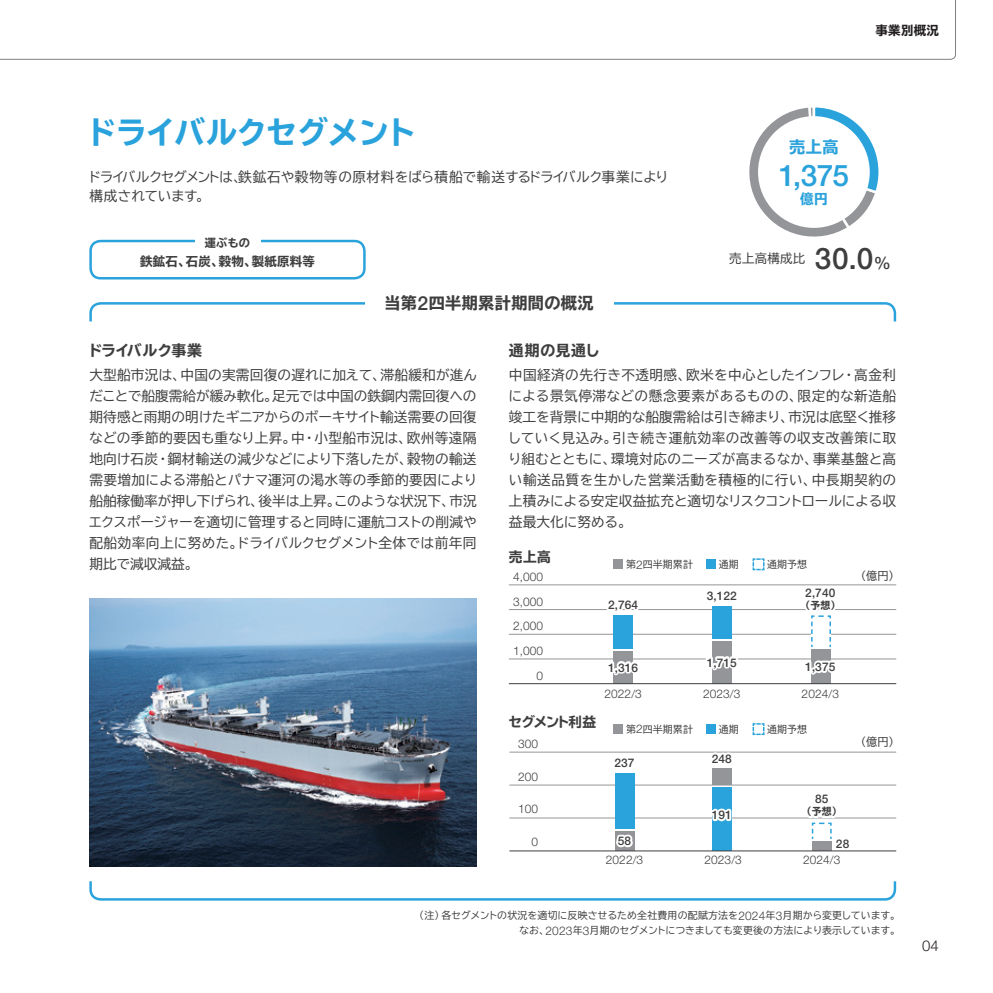
<style>
.page{position:relative;width:993px;height:993px;background:#fff}
.page>*{position:absolute;margin:0;border:0;box-sizing:border-box;transform-origin:0 0}
.t1{font:700 expanded 30.97px "TBUD Go Std";letter-spacing:-.035em;color:#2aa2db}
.t2{font:500 29.75px "Helvetica Neue LT Std";color:#3e3e3f}
.t3{font:500 29.75px "Helvetica Neue LT Std";color:#2aa2db}
.t4{font:700 expanded 16.1px "TBUD Go Std";letter-spacing:.025em;color:#3e3e3f}
.t5{font:700 expanded 16.1px "TBUD Go Std";color:#2aa2db}
.t6{font:700 expanded 14.88px "TBUD Go Std";letter-spacing:-.065em;color:#3e3e3f}
.t7{font:700 expanded 14.88px "TBUD Go Std";color:#3e3e3f}
.t8{font:300 14.88px "Helvetica Neue LT Std";color:#231f20}
.t9{font:13.65px/21px "TBUD Go Std";color:#3e3e3f;text-align:justify}
.t10{font:700 expanded 13.65px "TBUD Go Std";letter-spacing:-.105em;color:#3e3e3f}
.t11{font:700 expanded 13.65px "TBUD Go Std";letter-spacing:-.08em;color:#3e3e3f}
.t12{font:700 expanded 13.65px "TBUD Go Std";color:#2aa2db}
.t13{font:700 expanded 12.42px "TBUD Go Std";letter-spacing:.02em;color:#3e3e3f}
.t14{font:12.42px "TBUD Go Std";letter-spacing:.025em;color:#3e3e3f}
.t15{font:700 expanded 12.42px "TBUD Go Std";letter-spacing:.025em;color:#231f20}
.t16{font:300 11.9px/24.8px "Helvetica Neue LT Std";letter-spacing:.01em;color:#3e3e3f;text-align:right}
.t17{font:500 11.9px "Helvetica Neue LT Std";letter-spacing:.01em;color:#3e3e3f}
.t18{font:11.2px "TBUD Go Std";color:#3e3e3f}
.t19{font:700 expanded 11.2px "TBUD Go Std";color:#3e3e3f}
.t20{font:9.97px/14.9px "TBUD Go Std";letter-spacing:.01em;color:#3e3e3f;text-align:right}
.t21{font:700 expanded 9.97px "TBUD Go Std";color:#3e3e3f}
.s1{font-size:28.53px}
.s2{font-size:17.15px}
.s3{font-family:"Helvetica Neue LT Std";font-weight:500;font-stretch:normal;font-size:19.43px}
.s4{font-size:11.38px}
.s5{font-family:"Helvetica Neue LT Std";font-weight:300;font-size:11.9px}
</style>
<div class="page">
<svg style="left:749px;top:107px;width:130px;height:130px"></svg>
<hr style="left:509px;top:784px;width:386px;height:1px;background:#939598">
<hr style="left:509px;top:817px;width:386px;height:1px;background:#939598">
<div style="left:711px;top:787px;width:20px;height:63px;background:#2aa2db"></div>
<div style="left:711px;top:768px;width:20px;height:16px;background:#939598"></div>
<div style="left:614px;top:772px;width:20px;height:56px;background:#2aa2db"></div>
<div style="left:614px;top:831px;width:20px;height:19px;background:#939598"></div>
<hr style="left:509px;top:658px;width:386px;height:1px;background:#939598">
<hr style="left:509px;top:633px;width:386px;height:1px;background:#939598">
<hr style="left:509px;top:609px;width:386px;height:1px;background:#939598">
<div style="left:711px;top:640px;width:20px;height:43px;background:#939598"></div>
<div style="left:711px;top:605px;width:20px;height:33px;background:#2aa2db"></div>
<div style="left:613px;top:614px;width:20px;height:34px;background:#2aa2db"></div>
<div style="left:613px;top:650px;width:20px;height:33px;background:#939598"></div>
<hr style="left:509px;top:751px;width:386px;height:1px;background:#939598">
<svg style="left:89px;top:302px;width:808px;height:20px"></svg>
<svg style="left:89px;top:881px;width:808px;height:20px"></svg>
<div style="left:757px;top:116px;width:112px;height:112px;background:#fff;border-radius:50%"></div>
<div style="left:89px;top:240px;width:276px;height:39px;border:2px solid #2aa2db;border-radius:10px"></div>
<div style="left:195px;top:237px;width:65px;height:11px;background:#fff"></div>
<img style="left:89px;top:598px;width:387px;height:267px">
<div style="left:365px;top:295px;width:248px;height:16px;background:#fff"></div>
<hr style="left:509px;top:584px;width:386px;height:1px;background:#939598">
<svg style="left:711px;top:605px;width:20px;height:1px"></svg>
<svg style="left:801px;top:584px;width:37px;height:64px"></svg>
<div style="left:810px;top:649px;width:20px;height:34px;background:#939598"></div>
<svg style="left:801px;top:658px;width:37px;height:19px"></svg>
<svg style="left:703px;top:654px;width:37px;height:19px"></svg>
<svg style="left:606px;top:609px;width:33px;height:6px"></svg>
<svg style="left:604px;top:658px;width:37px;height:18px"></svg>
<svg style="left:803px;top:817px;width:49px;height:33px"></svg>
<hr style="left:509px;top:850px;width:386px;height:1px;background:#3e3e3f">
<hr style="left:509px;top:683px;width:386px;height:1px;background:#3e3e3f">
<svg style="left:614px;top:832px;width:19px;height:18px"></svg>
<svg style="left:708px;top:751px;width:27px;height:2px"></svg>
<svg style="left:708px;top:799px;width:25px;height:24px"></svg>
<div style="left:612px;top:559px;width:10px;height:10px;background:#939598"></div>
<div style="left:706px;top:559px;width:10px;height:10px;background:#2aa2db"></div>
<svg style="left:752px;top:558px;width:13px;height:13px"></svg>
<div style="left:612px;top:724px;width:10px;height:9px;background:#939598"></div>
<div style="left:706px;top:724px;width:10px;height:9px;background:#2aa2db"></div>
<svg style="left:752px;top:723px;width:13px;height:12px"></svg>
<svg style="left:0;top:55px;width:955px;height:5px"></svg>
<h1 class="t1" style="left:86px;top:116px;width:332px">ドライバルクセグメント</h1>
<p class="t9" style="left:88px;top:168px;width:582px;line-height:18.6px">ドライバルクセグメントは、鉄鉱石や穀物等の原材料をばら積船で輸送するドライバルク事業により構成されています。</p>
<p class="t19" style="left:205px;top:236px;width:47px">運ぶもの</p>
<p class="t13" style="left:140px;top:254px;width:176px">鉄鉱石、石炭、穀物、製紙原料等</p>
<p class="t15" style="left:875px;top:23px;width:65px">事業別概況</p>
<p class="t5" style="left:789px;top:138px;width:51px">売上高</p>
<h2 class="t3" style="left:778px;top:157px;width:72px">1<span class="s1">,</span>375</h2>
<p class="t12" style="left:799px;top:191px;width:29px">億円</p>
<p class="t14" style="left:729px;top:248px;width:77px">売上高構成比</p>
<h2 class="t2" style="left:814px;top:241px;width:77px">30<span class="s1">.</span>0<span class="s2">%</span></h2>
<p class="t4" style="left:384px;top:294px;width:211px">当第<span class="s3">2</span>四半期累計期間の概況</p>
<p class="t7" style="left:508px;top:341px;width:92px">通期の見通し</p>
<p class="t9" style="left:507px;top:363px;width:390px">中国経済の先行き不透明感、欧米を中心としたインフレ・高金利による景気停滞などの懸念要素があるものの、限定的な新造船竣工を背景に中期的な船腹需給は引き締まり、市況は底堅く推移していく見込み。引き続き運航効率の改善等の収支改善策に取り組むとともに、環境対応のニーズが高まるなか、事業基盤と高い輸送品質を生かした営業活動を積極的に行い、中長期契約の上積みによる安定収益拡充と適切なリスクコントロールによる収益最大化に努める。</p>
<p class="t6" style="left:88px;top:341px;width:116px">ドライバルク事業</p>
<p class="t9" style="left:88px;top:363px;width:390px">大型船市況は、中国の実需回復の遅れに加えて、滞船緩和が進んだことで船腹需給が緩み軟化。足元では中国の鉄鋼内需回復への期待感と雨期の明けたギニアからのボーキサイト輸送需要の回復などの季節的要因も重なり上昇。中・小型船市況は、欧州等遠隔地向け石炭・鋼材輸送の減少などにより下落したが、穀物の輸送需要増加による滞船とパナマ運河の渇水等の季節的要因により船舶稼働率が押し下げられ、後半は上昇。このような状況下、市況エクスポージャーを適切に管理すると同時に運航コストの削減や配船効率向上に努めた。ドライバルクセグメント全体では前年同期比で減収減益。</p>
<p class="t11" style="left:508px;top:549px;width:43px">売上高</p>
<p class="t16" style="left:513px;top:563px;width:32px">4<span class="s4">,</span>000</p>
<p class="t18" style="left:854px;top:566px;width:46px">（億円）</p>
<p class="t16" style="left:513px;top:588px;width:32px">3<span class="s4">,</span>000<br>2<span class="s4">,</span>000<br>1<span class="s4">,</span>000<br>0</p>
<p class="t20" style="left:626px;top:556px;width:68px">第<span class="s5">2</span>四半期累計</p>
<p class="t20" style="left:718px;top:556px;width:21px">通期</p>
<p class="t20" style="left:767px;top:556px;width:41px">通期予想</p>
<p class="t17" style="left:805px;top:585px;width:32px">2<span class="s4">,</span>740</p>
<p class="t21" style="left:800px;top:599px;width:41px">（予想）</p>
<p class="t17" style="left:706px;top:588px;width:32px">3<span class="s4">,</span>122</p>
<p class="t17" style="left:608px;top:597px;width:32px">2<span class="s4">,</span>764</p>
<p class="t17" style="left:706px;top:655px;width:32px">1<span class="s4">,</span>715</p>
<p class="t17" style="left:805px;top:659px;width:32px">1<span class="s4">,</span>375</p>
<p class="t17" style="left:608px;top:660px;width:32px">1<span class="s4">,</span>316</p>
<p class="t10" style="left:508px;top:714px;width:89px">セグメント利益</p>
<p class="t16" style="left:518px;top:730px;width:22px">300</p>
<p class="t16" style="left:518px;top:763px;width:22px">200</p>
<p class="t16" style="left:518px;top:796px;width:22px">100</p>
<p class="t16" style="left:531px;top:828px;width:8px">0</p>
<p class="t16" style="left:604px;top:681px;width:39px">2022<span class="s4">/</span>3</p>
<p class="t16" style="left:801px;top:681px;width:39px">2024<span class="s4">/</span>3</p>
<p class="t16" style="left:702px;top:681px;width:39px">2023<span class="s4">/</span>3</p>
<p class="t20" style="left:626px;top:721px;width:68px">第<span class="s5">2</span>四半期累計</p>
<p class="t20" style="left:718px;top:721px;width:21px">通期</p>
<p class="t20" style="left:767px;top:721px;width:41px">通期予想</p>
<p class="t17" style="left:614px;top:755px;width:22px">237</p>
<p class="t17" style="left:617px;top:833px;width:15px">58</p>
<p class="t17" style="left:711px;top:751px;width:22px">248</p>
<p class="t17" style="left:711px;top:807px;width:22px">191</p>
<p class="t17" style="left:814px;top:791px;width:15px">85</p>
<p class="t21" style="left:801px;top:805px;width:41px">（予想）</p>
<p class="t17" style="left:835px;top:836px;width:15px">28</p>
<p class="t16" style="left:605px;top:846px;width:39px">2022<span class="s4">/</span>3</p>
<p class="t16" style="left:704px;top:846px;width:39px">2023<span class="s4">/</span>3</p>
<p class="t16" style="left:802px;top:846px;width:39px">2024<span class="s4">/</span>3</p>
<p class="t18" style="left:854px;top:732px;width:46px">（億円）</p>
<p class="t20" style="left:414px;top:907px;width:487px">（注）各セグメントの状況を適切に反映させるため全社費用の配賦方法を<span class="s5">2024</span>年<span class="s5">3</span>月期から変更しています。なお、<span class="s5">2023</span>年<span class="s5">3</span>月期のセグメントにつきましても変更後の方法により表示しています。</p>
<p class="t8" style="left:921px;top:936px;width:18px">04</p>
</div>
